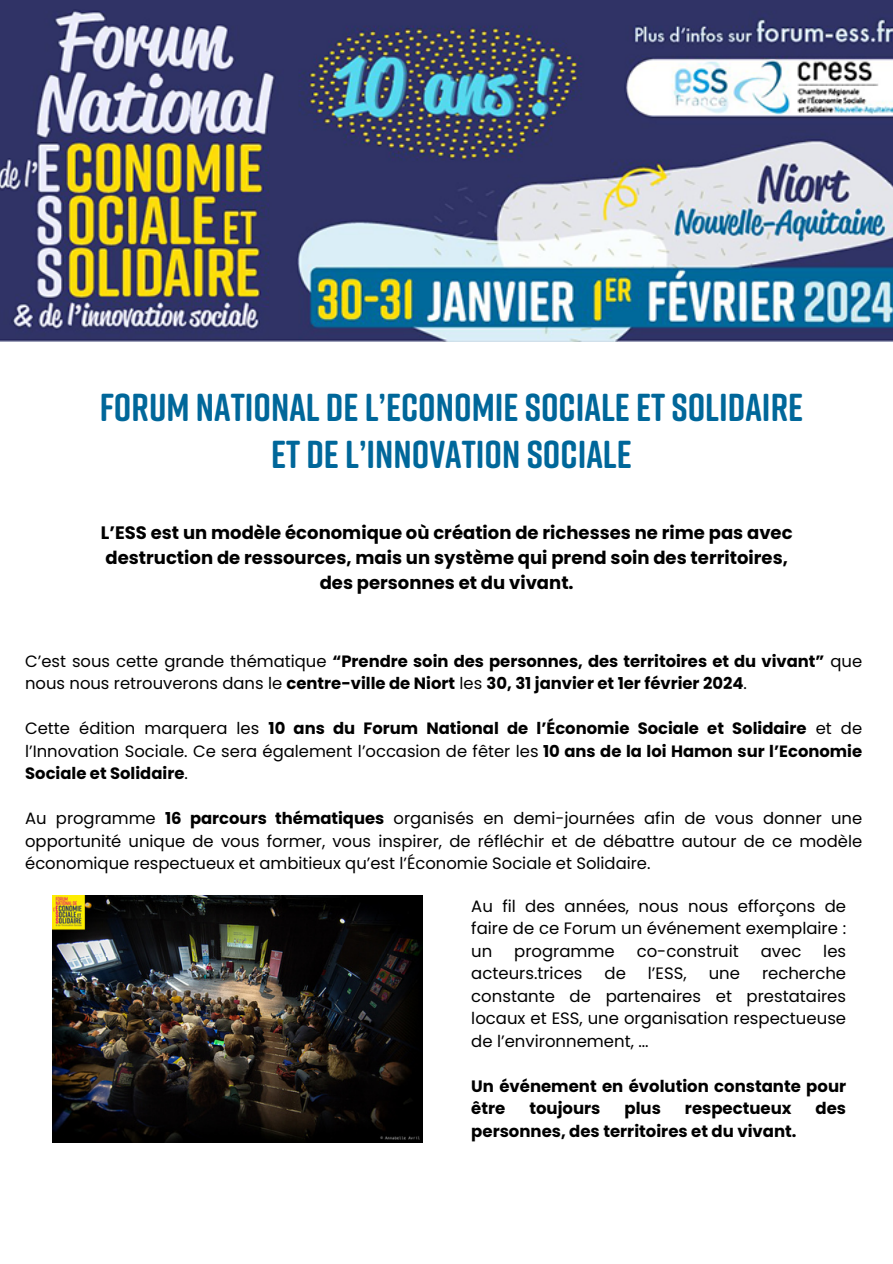
<style>
.page{position:relative;width:893px;height:1264px;background:#fff}
.page>*{position:absolute;margin:0;border:0;box-sizing:border-box;transform-origin:0 0}
.t1{font:700 38.85px "Rift Soft";color:#00679a}
.t2{font:700 18px/24.8px "Poppins";color:#000;text-align:center}
.t3{font:16.5px/22.5px "Poppins";color:#000;text-align:justify}
.t4{font:700 16.5px/22.5px "Poppins";color:#000}
.t5{font:700 16.35px/22.5px "Poppins";color:#000}
.t6{font:16.35px/22.5px "Poppins";color:#000;text-align:justify}
.s1{font-weight:400}
.s2{font-weight:700}
</style>
<div class="page">
<img style="left:0;top:0;width:892px;height:341px">
<img style="left:52px;top:895px;width:370px;height:247px">
<p class="t1" style="left:100px;top:383px;width:704px">FORUM NATIONAL DE L’ECONOMIE SOCIALE ET SOLIDAIRE</p>
<p class="t1" style="left:271px;top:429px;width:362px">ET DE L’INNOVATION SOCIALE</p>
<p class="t2" style="left:101px;top:520px;width:693px">L’ESS est un modèle économique où création de richesses ne rime pas avec destruction de ressources, mais un système qui prend soin des territoires, des personnes et du vivant.</p>
<p class="t5" style="left:25px;top:649px;width:838px"><span class="s1">C’est sous cette grande thématique</span> “Prendre soin des personnes, des territoires et du vivant” <span class="s1">que nous nous retrouverons dans le</span> centre-ville de Niort <span class="s1">les</span> 30, 31 janvier et 1er février 2024<span class="s1">.</span></p>
<p class="t5" style="left:25px;top:717px;width:838px;text-align:justify"><span class="s1">Cette édition marquera les</span> 10 ans du Forum National de l’Économie Sociale et Solidaire <span class="s1">et de l’Innovation Sociale. Ce sera également l’occasion de fêter les</span> 10 ans de la loi Hamon sur l’Economie Sociale et Solidaire<span class="s1">.</span></p>
<p class="t6" style="left:25px;top:807px;width:838px">Au programme <span class="s2">16 parcours thématiques</span> organisés en demi-journées afin de vous donner une opportunité unique de vous former, vous inspirer, de réfléchir et de débattre autour de ce modèle économique respectueux et ambitieux qu’est l’Économie Sociale et Solidaire.</p>
<p class="t3" style="left:471px;top:894px;width:376px">Au fil des années, nous nous efforçons de faire de ce Forum un événement exemplaire : un</p>
<p class="t3" style="left:514px;top:939px;width:102px">programme</p>
<p class="t3" style="left:636px;top:939px;width:104px">co-construit</p>
<p class="t3" style="left:760px;top:939px;width:42px">avec</p>
<p class="t3" style="left:823px;top:939px;width:24px">les</p>
<p class="t3" style="left:471px;top:962px;width:113px">acteurs.trices</p>
<p class="t3" style="left:604px;top:962px;width:23px">de</p>
<p class="t3" style="left:648px;top:962px;width:40px">l’ESS,</p>
<p class="t3" style="left:708px;top:962px;width:33px">une</p>
<p class="t3" style="left:471px;top:962px;width:376px;text-indent:291px">recherche constante de partenaires et prestataires locaux et ESS, une organisation respectueuse de l’environnement, ...</p>
<p class="t4" style="left:471px;top:1074px;width:376px">Un événement en évolution constante pour être</p>
<p class="t4" style="left:529px;top:1097px;width:73px">toujours</p>
<p class="t4" style="left:624px;top:1097px;width:38px">plus</p>
<p class="t4" style="left:685px;top:1097px;width:108px">respectueux</p>
<p class="t4" style="left:815px;top:1097px;width:32px">des</p>
<p class="t4" style="left:471px;top:1119px;width:327px">personnes, des territoires et du vivant.</p>
</div>
